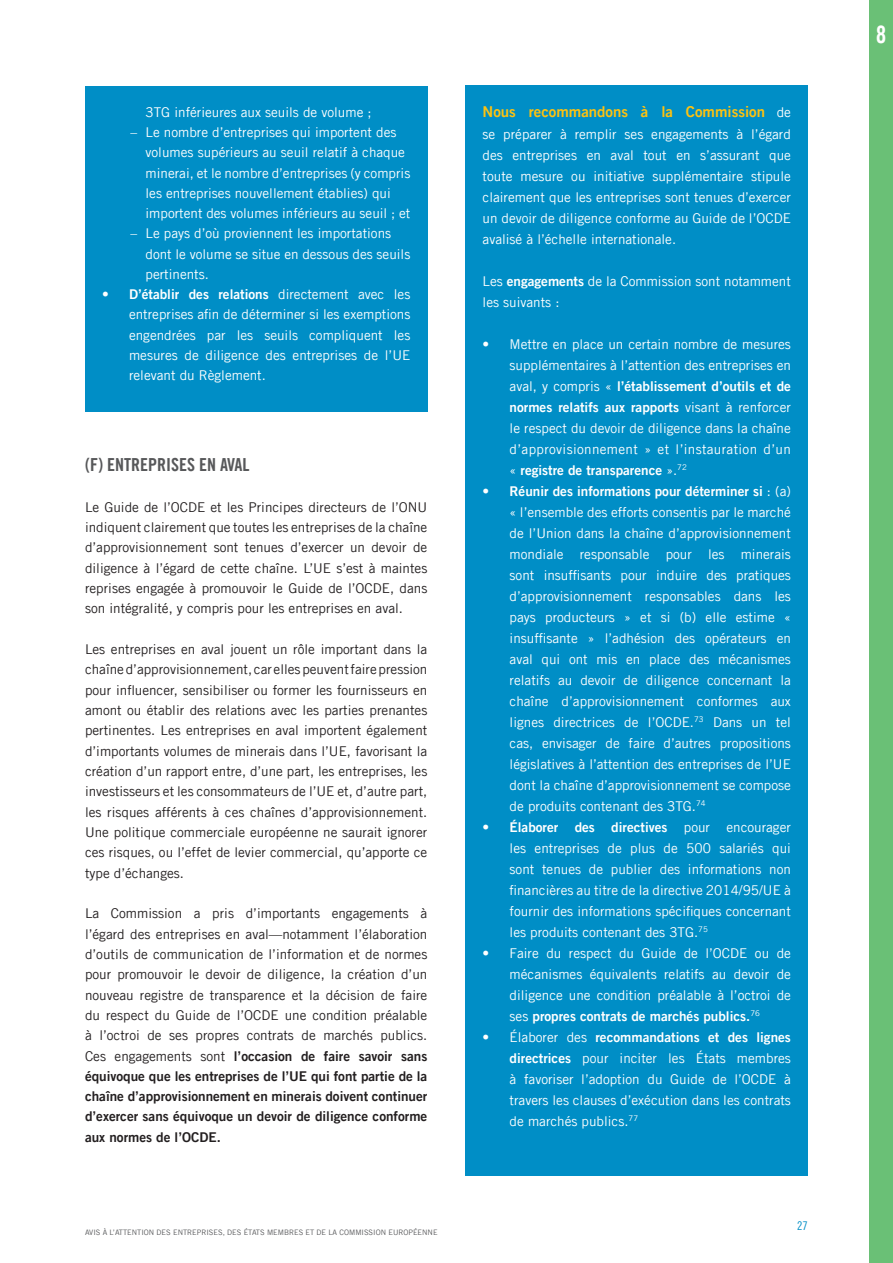
<style>
.page{position:relative;width:893px;height:1263px;background:#fff}
.page>*{position:absolute;margin:0;border:0;box-sizing:border-box;transform-origin:0 0}
.body_copy{font:24px "Amnesty Trade Gothic Bd Cn 20";color:#fff}
.body_copy-2{font:18px "Amnesty Trade Gothic Bd Cn 20";color:#57585a}
.body_copy-3{font:15px "Amnesty Trade Gothic Bd 2";color:#fec210}
.body_copy-4{font:13.5px/21px "Amnesty Trade Gothic";color:#fff;text-align:justify}
.body_copy-5{font:13.5px/20.2px "Amnesty Trade Gothic";color:#231f20;text-align:justify}
.t1{font:12px "Amnesty Trade Gothic Cn 18";color:#008ec6}
.t2{font:7.5px "Amnesty Trade Gothic";color:#57585a}
.s1{font-family:"Amnesty Trade Gothic Bd 2"}
.s2{font-family:"Amnesty Trade Gothic";font-size:13.5px;color:#fff}
</style>
<div class="page">
<div style="left:85px;top:86px;width:342px;height:325px;background:#008ec6"></div>
<div style="left:466px;top:85px;width:342px;height:1091px;background:#008ec6"></div>
<div style="left:870px;top:0;width:23px;height:1263px;background:#6ac076"></div>
<p class="body_copy-4" style="left:146px;top:101px;width:228px">3TG inférieures aux seuils de volume ;</p>
<p class="body_copy-4" style="left:131px;top:122px;width:267px">– Le nombre d’entreprises qui importent des</p>
<p class="body_copy-4" style="left:146px;top:142px;width:261px">volumes supérieurs au seuil relatif à chaque</p>
<p class="body_copy-4" style="left:146px;top:162px;width:266px">minerai, et le nombre d’entreprises (y compris</p>
<p class="body_copy-4" style="left:146px;top:182px;width:247px">les entreprises nouvellement établies) qui</p>
<p class="body_copy-4" style="left:146px;top:203px;width:266px">importent des volumes inférieurs au seuil ; et</p>
<p class="body_copy-4" style="left:131px;top:223px;width:262px">– Le pays d’où proviennent les importations</p>
<p class="body_copy-4" style="left:146px;top:243px;width:266px">dont le volume se situe en dessous des seuils</p>
<p class="body_copy-4" style="left:146px;top:263px;width:65px">pertinents.</p>
<p class="body_copy-4" style="left:129px;top:284px;width:283px;line-height:20.2px;text-indent:-27px"><span class="s1">• D’établir des relations</span> directement avec les entreprises afin de déterminer si les exemptions engendrées par les seuils compliquent les mesures de diligence des entreprises de l’UE relevant du Règlement.</p>
<p class="body_copy-2" style="left:85px;top:454px;width:166px">(F) ENTREPRISES EN AVAL</p>
<p class="body_copy-5" style="left:85px;top:497px;width:344px">Le Guide de l’OCDE et les Principes directeurs de l’ONU indiquent clairement que toutes les entreprises de la chaîne d’approvisionnement sont tenues d’exercer un devoir de diligence à l’égard de cette chaîne. L’UE s’est à maintes reprises engagée à promouvoir le Guide de l’OCDE, dans son intégralité, y compris pour les entreprises en aval.</p>
<p class="body_copy-5" style="left:85px;top:639px;width:344px">Les entreprises en aval jouent un rôle important dans la chaîne d’approvisionnement, car elles peuvent faire pression pour influencer, sensibiliser ou former les fournisseurs en amont ou établir des relations avec les parties prenantes pertinentes. Les entreprises en aval importent également d’importants volumes de minerais dans l’UE, favorisant la création d’un rapport entre, d’une part, les entreprises, les investisseurs et les consommateurs de l’UE et, d’autre part, les risques afférents à ces chaînes d’approvisionnement.<br>Une politique commerciale européenne ne saurait ignorer ces risques, ou l’effet de levier commercial, qu’apporte ce type d’échanges.</p>
<p class="body_copy-5" style="left:85px;top:903px;width:344px">La Commission a pris d’importants engagements à l’égard des entreprises en aval—notamment l’élaboration d’outils de communication de l’information et de normes pour promouvoir le devoir de diligence, la création d’un nouveau registre de transparence et la décision de faire du respect du Guide de l’OCDE une condition préalable à l’octroi de ses propres contrats de marchés publics.<br>Ces engagements sont <span class="s1">l’occasion de faire savoir sans équivoque que les entreprises de l’UE qui font partie de la chaîne d’approvisionnement en minerais doivent continuer d’exercer sans équivoque un devoir de diligence conforme aux normes de l’OCDE.</span></p>
<p class="t2" style="left:85px;top:1228px;width:354px">AVIS À L’ATTENTION DES ENTREPRISES, DES ÉTATS MEMBRES ET DE LA COMMISSION EUROPÉENNE</p>
<p class="body_copy-3" style="left:483px;top:103px;width:310px">Nous recommandons à la Commission <span class="s2">de</span></p>
<p class="body_copy-4" style="left:483px;top:123px;width:310px">se préparer à remplir ses engagements à l’égard des entreprises en aval tout en s’assurant que toute mesure ou initiative supplémentaire stipule clairement que les entreprises sont tenues d’exercer un devoir de diligence conforme au Guide de l’OCDE avalisé à l’échelle internationale.</p>
<p class="body_copy-4" style="left:483px;top:270px;width:310px">Les <span class="s1">engagements</span> de la Commission sont notamment les suivants :</p>
<p class="body_copy-4" style="left:510px;top:333px;width:283px;text-indent:-27px">• Mettre en place un certain nombre de mesures supplémentaires à l’attention des entreprises en aval, y compris « <span class="s1">l’établissement d’outils et de normes relatifs aux rapports</span> visant à renforcer le respect du devoir de diligence dans la chaîne d’approvisionnement » et l’instauration d’un « <span class="s1">registre de transparence</span> ».<sup>72</sup></p>
<p class="body_copy-4" style="left:510px;top:480px;width:283px;text-indent:-27px"><span class="s1">• Réunir des informations pour déterminer si</span> : (a) « l’ensemble des efforts consentis par le marché de l’Union dans la chaîne d’approvisionnement mondiale responsable pour les minerais sont insuffisants pour induire des pratiques d’approvisionnement responsables dans les pays producteurs » et si (b) elle estime « insuffisante » l’adhésion des opérateurs en aval qui ont mis en place des mécanismes relatifs au devoir de diligence concernant la chaîne d’approvisionnement conformes aux lignes directrices de l’OCDE.<sup>73</sup> Dans un tel cas, envisager de faire d’autres propositions législatives à l’attention des entreprises de l’UE dont la chaîne d’approvisionnement se compose de produits contenant des 3TG.<sup>74</sup></p>
<p class="body_copy-4" style="left:510px;top:816px;width:283px;text-indent:-27px"><span class="s1">• Élaborer des directives</span> pour encourager les entreprises de plus de 500 salariés qui sont tenues de publier des informations non financières au titre de la directive 2014/95/UE à fournir des informations spécifiques concernant les produits contenant des 3TG.<sup>75</sup></p>
<p class="body_copy-4" style="left:510px;top:942px;width:283px;text-indent:-27px">• Faire du respect du Guide de l’OCDE ou de mécanismes équivalents relatifs au devoir de diligence une condition préalable à l’octroi de ses <span class="s1">propres contrats de marchés publics.</span><sup>76</sup></p>
<p class="body_copy-4" style="left:510px;top:1026px;width:283px;text-indent:-27px">• Élaborer des <span class="s1">recommandations et des lignes directrices</span> pour inciter les États membres à favoriser l’adoption du Guide de l’OCDE à travers les clauses d’exécution dans les contrats de marchés publics.<sup>77</sup></p>
<p class="t1" style="left:797px;top:1218px;width:12px">27</p>
<p class="body_copy" style="left:876px;top:20px;width:12px">8</p>
</div>
